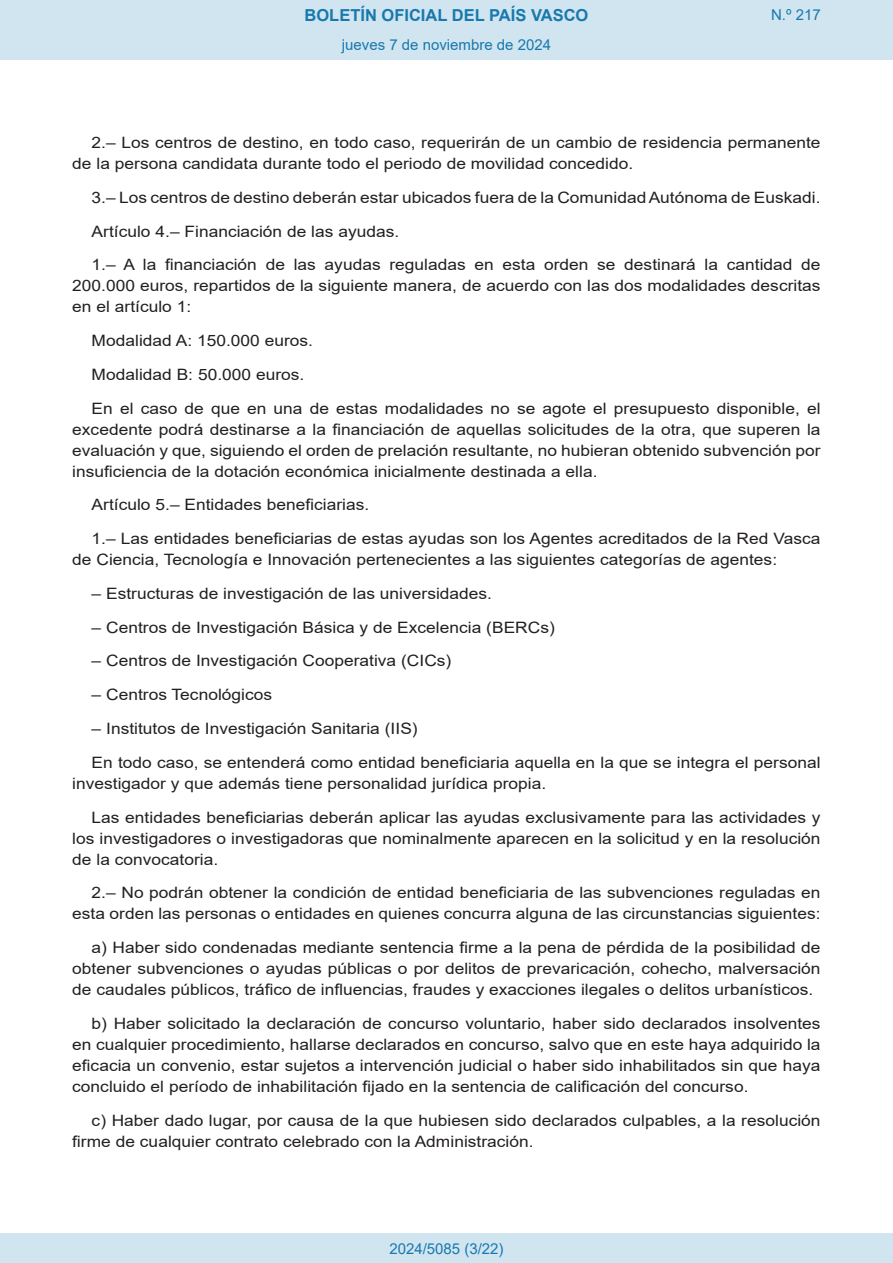
<style>
.page{position:relative;width:893px;height:1263px;background:#fff}
.page>*{position:absolute;margin:0;border:0;box-sizing:border-box;transform-origin:0 0}
.t1{font:700 16.5px "Arial";color:#1879ad}
.BOPVDetalle{font:15.6px/21px "Arial";color:#231f20;text-align:justify;scale:1.11 1}
.Paginacion_Centro{font:15px "Arial";color:#1879ad}
</style>
<div class="page">
<div style="left:0;top:0;width:893px;height:60px;background:#d0e5f0"></div>
<div style="left:0;top:1233px;width:893px;height:30px;background:#d0e5f0"></div>
<p class="t1" style="left:305px;top:3px;width:285px">BOLETÍN OFICIAL DEL PAÍS VASCO</p>
<p class="Paginacion_Centro" style="left:342px;top:35px;width:211px">jueves 7 de noviembre de 2024</p>
<p class="Paginacion_Centro" style="left:771px;top:5px;width:51px">N.º 217</p>
<p class="BOPVDetalle" style="left:72px;top:132px;width:676px;text-indent:19px">2.– Los centros de destino, en todo caso, requerirán de un cambio de residencia permanente de la persona candidata durante todo el periodo de movilidad concedido.</p>
<p class="BOPVDetalle" style="left:92px;top:187px;width:658px">3.– Los centros de destino deberán estar ubicados fuera de la Comunidad Autónoma de Euskadi.</p>
<p class="BOPVDetalle" style="left:92px;top:221px;width:279px">Artículo 4.– Financiación de las ayudas.</p>
<p class="BOPVDetalle" style="left:72px;top:254px;width:676px;text-indent:19px">1.– A la financiación de las ayudas reguladas en esta orden se destinará la cantidad de 200.000 euros, repartidos de la siguiente manera, de acuerdo con las dos modalidades descritas en el artículo 1:</p>
<p class="BOPVDetalle" style="left:92px;top:330px;width:201px">Modalidad A: 150.000 euros.</p>
<p class="BOPVDetalle" style="left:92px;top:364px;width:193px">Modalidad B: 50.000 euros.</p>
<p class="BOPVDetalle" style="left:72px;top:398px;width:676px;text-indent:19px">En el caso de que en una de estas modalidades no se agote el presupuesto disponible, el excedente podrá destinarse a la financiación de aquellas solicitudes de la otra, que superen la evaluación y que, siguiendo el orden de prelación resultante, no hubieran obtenido subvención por insuficiencia de la dotación económica inicialmente destinada a ella.</p>
<p class="BOPVDetalle" style="left:92px;top:494px;width:252px">Artículo 5.– Entidades beneficiarias.</p>
<p class="BOPVDetalle" style="left:72px;top:528px;width:676px;text-indent:19px">1.– Las entidades beneficiarias de estas ayudas son los Agentes acreditados de la Red Vasca de Ciencia, Tecnología e Innovación pertenecientes a las siguientes categorías de agentes:</p>
<p class="BOPVDetalle" style="left:92px;top:583px;width:362px">– Estructuras de investigación de las universidades.</p>
<p class="BOPVDetalle" style="left:92px;top:617px;width:419px">– Centros de Investigación Básica y de Excelencia (BERCs)</p>
<p class="BOPVDetalle" style="left:92px;top:650px;width:326px">– Centros de Investigación Cooperativa (CICs)</p>
<p class="BOPVDetalle" style="left:92px;top:684px;width:164px">– Centros Tecnológicos</p>
<p class="BOPVDetalle" style="left:92px;top:718px;width:295px">– Institutos de Investigación Sanitaria (IIS)</p>
<p class="BOPVDetalle" style="left:72px;top:752px;width:676px;text-indent:19px">En todo caso, se entenderá como entidad beneficiaria aquella en la que se integra el personal investigador y que además tiene personalidad jurídica propia.</p>
<p class="BOPVDetalle" style="left:72px;top:806px;width:676px;text-indent:19px">Las entidades beneficiarias deberán aplicar las ayudas exclusivamente para las actividades y los investigadores o investigadoras que nominalmente aparecen en la solicitud y en la resolución de la convocatoria.</p>
<p class="BOPVDetalle" style="left:72px;top:882px;width:676px;text-align:right">2.– No podrán obtener la condición de entidad beneficiaria de las subvenciones reguladas en esta orden las personas o entidades en quienes concurra alguna de las circunstancias siguientes:</p>
<p class="BOPVDetalle" style="left:72px;top:937px;width:676px;text-indent:19px">a) Haber sido condenadas mediante sentencia firme a la pena de pérdida de la posibilidad de obtener subvenciones o ayudas públicas o por delitos de prevaricación, cohecho, malversación de caudales públicos, tráfico de influencias, fraudes y exacciones ilegales o delitos urbanísticos.</p>
<p class="BOPVDetalle" style="left:72px;top:1013px;width:676px;text-indent:19px">b) Haber solicitado la declaración de concurso voluntario, haber sido declarados insolventes en cualquier procedimiento, hallarse declarados en concurso, salvo que en este haya adquirido la eficacia un convenio, estar sujetos a intervención judicial o haber sido inhabilitados sin que haya concluido el período de inhabilitación fijado en la sentencia de calificación del concurso.</p>
<p class="BOPVDetalle" style="left:72px;top:1109px;width:676px;text-indent:19px">c) Haber dado lugar, por causa de la que hubiesen sido declarados culpables, a la resolución firme de cualquier contrato celebrado con la Administración.</p>
<p class="Paginacion_Centro" style="left:389px;top:1238px;width:116px">2024/5085 (3/22)</p>
</div>
